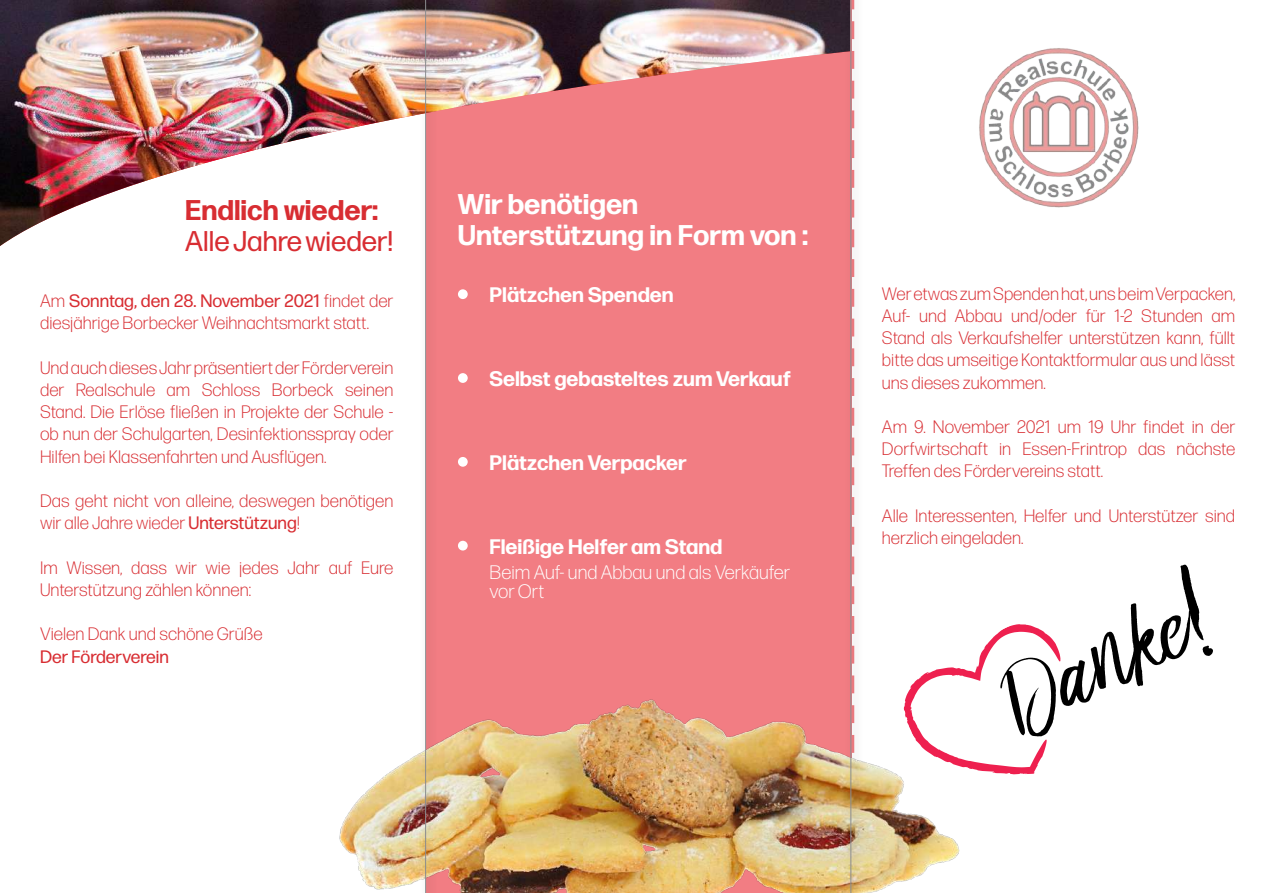
<style>
.page{position:relative;width:1263px;height:893px;background:#fff}
.page>*{position:absolute;margin:0;border:0;box-sizing:border-box;transform-origin:0 0}
.t1{font:700 28.5px/31.2px "Forma DJR Text";color:#fff}
.t2{font:28.5px "Forma DJR Text";color:#d82d32}
.t3{font:700 28.5px "Forma DJR Text";color:#d82d32}
.t4{font:700 21px "Forma DJR Text";color:#fff}
.t5{font:300 19.5px/19.2px "Forma DJR Text";color:#fff}
.t6{font:300 18px/22.2px "Forma DJR Text";color:#d82d32}
.t7{font:18px "Forma DJR Text";color:#d82d32}
.s1{font-weight:400}
</style>
<div class="page">
<div style="left:426px;top:0;width:425px;height:893px;background:#f27d83"></div>
<img style="left:339px;top:699px;width:621px;height:194px">
<img style="left:0;top:0;width:844px;height:246px">
<svg style="left:904px;top:565px;width:309px;height:210px"></svg>
<div style="left:419px;top:0;width:19px;height:893px;background:#231f20;opacity:.55"></div>
<hr style="left:425px;top:0;width:1px;height:893px;background:#8a8c8f">
<div style="left:844px;top:0;width:19px;height:893px;background:#231f20;opacity:.55"></div>
<hr style="left:850px;top:0;width:1px;height:893px;background:#8a8c8f">
<div style="left:458px;top:289px;width:10px;height:10px;background:#fff;border-radius:50%"></div>
<div style="left:458px;top:373px;width:10px;height:10px;background:#fff;border-radius:50%"></div>
<div style="left:458px;top:457px;width:10px;height:10px;background:#fff;border-radius:50%"></div>
<div style="left:458px;top:541px;width:10px;height:9px;background:#fff;border-radius:50%"></div>
<img style="left:979px;top:48px;width:160px;height:160px">
<h1 class="t3" style="left:185px;top:192px;width:195px">Endlich wieder:</h1>
<h1 class="t2" style="left:185px;top:224px;width:210px">Alle Jahre wieder!</h1>
<p class="t6" style="left:40px;top:290px;width:355px">Am <span class="s1">Sonntag, den 28. November 2021</span> findet der diesjährige Borbecker Weihnachtsmarkt statt.</p>
<p class="t6" style="left:40px;top:356px;width:355px;text-align:justify">Und auch dieses Jahr präsentiert der Förderverein der Realschule am Schloss Borbeck seinen Stand. Die Erlöse fließen in Projekte der Schule - ob nun der Schulgarten, Desinfektionsspray oder Hilfen bei Klassenfahrten und Ausflügen.</p>
<p class="t6" style="left:40px;top:489px;width:355px">Das geht nicht von alleine, deswegen benötigen wir alle Jahre wieder <span class="s1">Unterstützung</span>!</p>
<p class="t6" style="left:40px;top:556px;width:355px">Im Wissen, dass wir wie jedes Jahr auf Eure<br>Unterstützung zählen können:</p>
<p class="t6" style="left:40px;top:623px;width:224px">Vielen Dank und schöne Grüße</p>
<p class="t7" style="left:40px;top:645px;width:130px">Der Förderverein</p>
<h1 class="t1" style="left:458px;top:188px;width:352px">Wir benötigen<br>Unterstützung in Form von :</h1>
<p class="t4" style="left:489px;top:281px;width:186px">Plätzchen Spenden</p>
<p class="t4" style="left:489px;top:365px;width:303px">Selbst gebasteltes zum Verkauf</p>
<p class="t4" style="left:489px;top:449px;width:199px">Plätzchen Verpacker</p>
<p class="t4" style="left:489px;top:533px;width:234px">Fleißige Helfer am Stand</p>
<p class="t5" style="left:489px;top:562px;width:302px">Beim Auf- und Abbau und als Verkäufer vor Ort</p>
<p class="t6" style="left:882px;top:282px;width:355px;text-align:justify">Wer etwas zum Spenden hat, uns beim Verpacken, Auf- und Abbau und/oder für 1-2 Stunden am Stand als Verkaufshelfer unterstützen kann, füllt bitte das umseitige Kontaktformular aus und lässt uns dieses zukommen.</p>
<p class="t6" style="left:882px;top:415px;width:355px;text-align:justify">Am 9. November 2021 um 19 Uhr findet in der Dorfwirtschaft in Essen-Frintrop das nächste Treffen des Fördervereins statt.</p>
<p class="t6" style="left:882px;top:504px;width:355px">Alle Interessenten, Helfer und Unterstützer sind herzlich eingeladen.</p>
</div>
